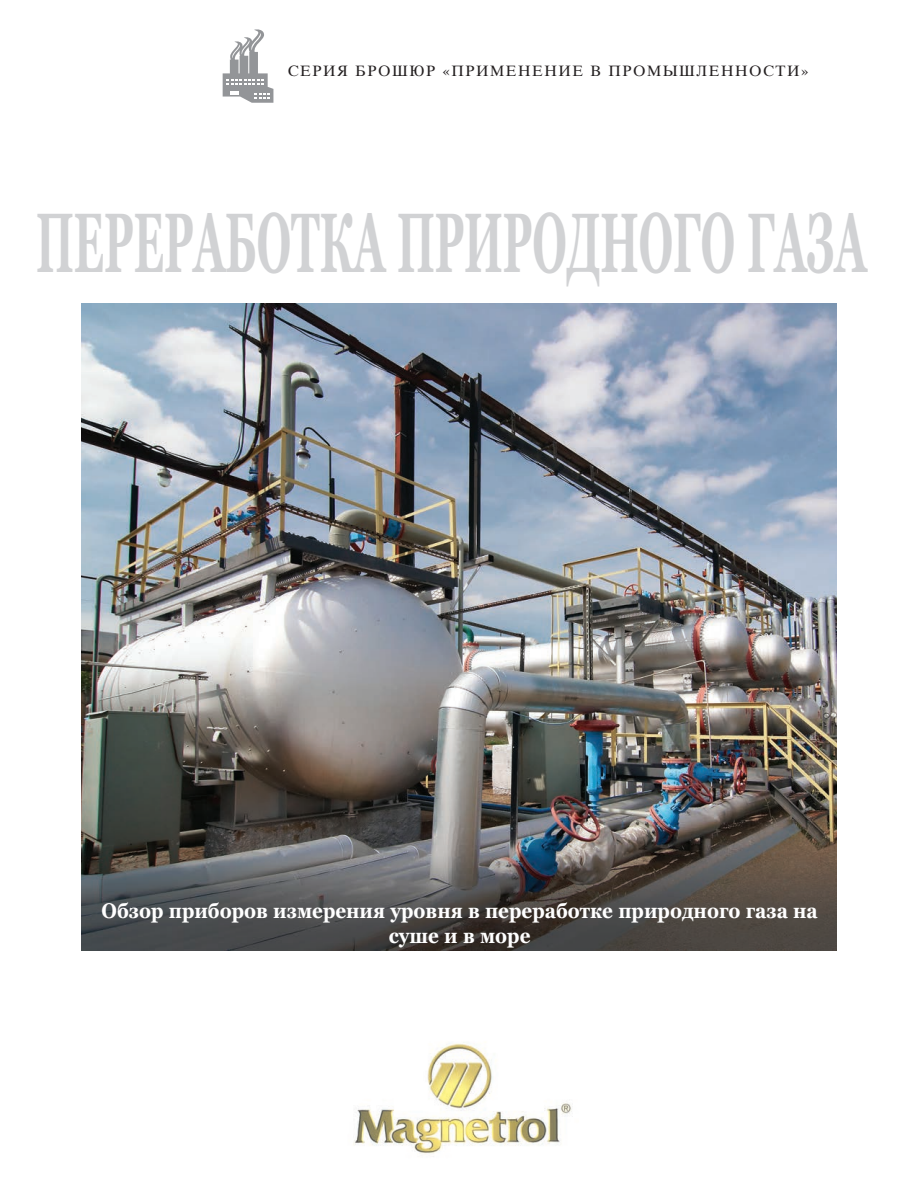
<style>
.page{position:relative;width:918px;height:1188px;background:#fff}
.page>*{position:absolute;margin:0;border:0;box-sizing:border-box;transform-origin:0 0}
.t1{font:700 84px "Georgia";color:#d1d2d4;scale:.5 1}
.t2{font:700 21px/25.2px "Georgia";color:#fff;text-align:center;scale:.9 1}
.t3{font:15px "Times Ten Cyr Upright";letter-spacing:.1em;color:#231f20}
</style>
<div class="page">
<img style="left:81px;top:304px;width:756px;height:646px">
<svg style="left:223px;top:29px;width:50px;height:74px"></svg>
<img style="left:353px;top:1043px;width:219px;height:111px">
<p class="t3" style="left:288px;top:66px;width:522px">СЕРИЯ БРОШЮР «ПРИМЕНЕНИЕ В ПРОМЫШЛЕННОСТИ»</p>
<h1 class="t1" style="left:36px;top:194px;width:1663px">ПЕРЕРАБОТКА ПРИРОДНОГО ГАЗА</h1>
<p class="t2" style="left:102px;top:898px;width:797px">Обзор приборов измерения уровня в переработке природного газа на суше и в море</p>
</div>
